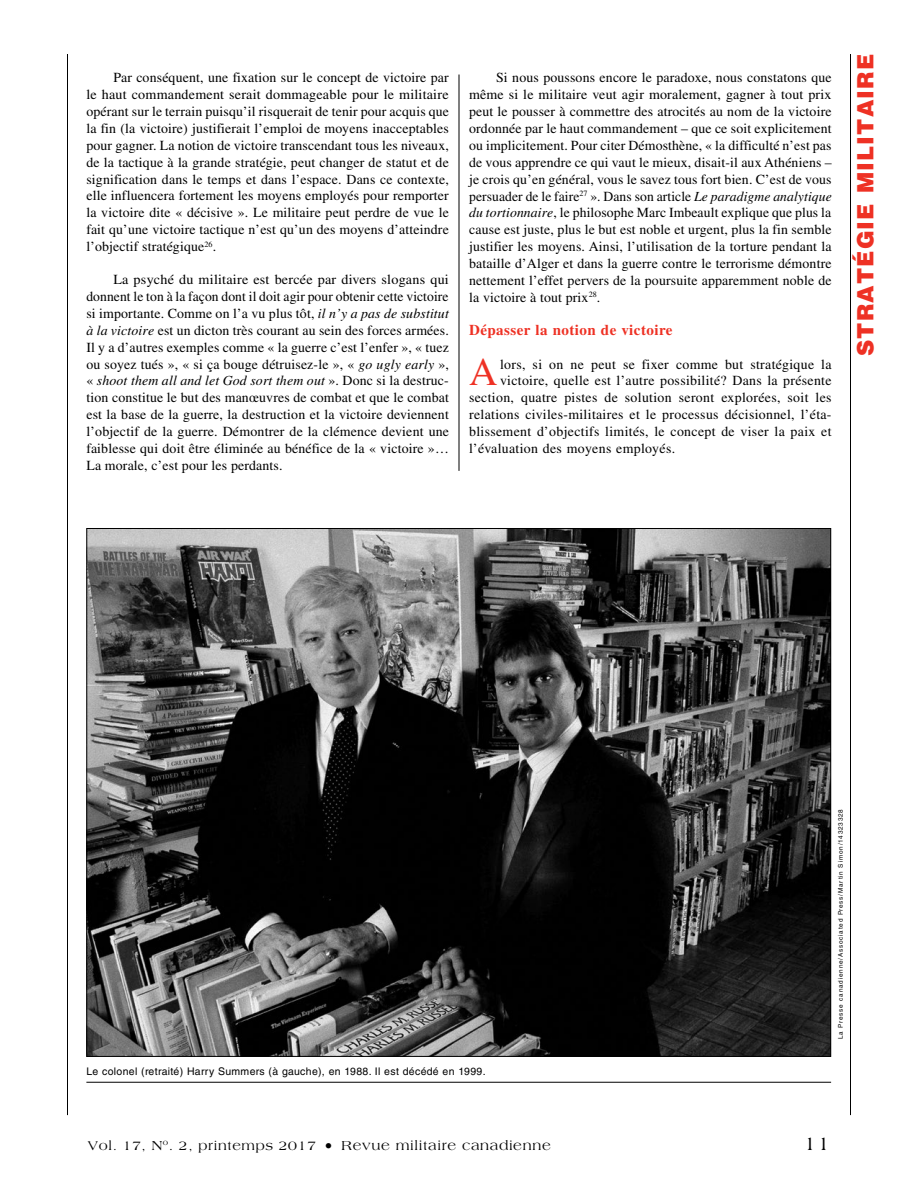
<style>
.page{position:relative;width:918px;height:1188px;background:#fff}
.page>*{position:absolute;margin:0;border:0;box-sizing:border-box;transform-origin:0 0}
.t1{font:39.3px "Times LT Std";color:#ee3124}
.t2{font:900 22.5px "Helvetica LT Std";letter-spacing:.05em;color:#ee3124}
.t3{font:19.5px "Americana Std";color:#000}
.t4{font:700 15px "Times LT Std";letter-spacing:.03em;color:#ee3124}
.t5{font:13.8px/16.8px "Times LT Std";letter-spacing:.02em;color:#000;text-align:justify}
.t6{font:13.8px "Americana Std";letter-spacing:.05em;color:#000}
.t7{font:10.5px "Helvetica LT Std";letter-spacing:.03em;color:#000}
.t8{font:6.3px "Helvetica LT Std";letter-spacing:.125em;color:#000}
.s1{font-style:italic}
.s2{font-size:13.5px}
.s3{font-size:16.5px}
</style>
<div class="page">
<hr style="left:850px;top:54px;width:1px;height:1061px;background:#000">
<hr style="left:67px;top:54px;width:1px;height:1061px;background:#000">
<hr style="left:459px;top:75px;width:1px;height:396px;background:#000">
<img style="left:88px;top:530px;width:741px;height:525px">
<hr style="left:86px;top:1082px;width:745px;height:1px;background:#000">
<p class="t5" style="left:86px;top:69px;width:364px;text-indent:27px">Par conséquent, une fixation sur le concept de victoire par le haut commandement serait dommageable pour le militaire opérant sur le terrain puisqu’il risquerait de tenir pour acquis que la fin (la victoire) justifierait l’emploi de moyens inacceptables pour gagner. La notion de victoire transcendant tous les niveaux, de la tactique à la grande stratégie, peut changer de statut et de signification dans le temps et dans l’espace. Dans ce contexte, elle influencera fortement les moyens employés pour remporter la victoire dite « décisive ». Le militaire peut perdre de vue le fait qu’une victoire tactique n’est qu’un des moyens d’atteindre l’objectif stratégique<sup>26</sup>.</p>
<p class="t5" style="left:86px;top:271px;width:364px;text-indent:27px">La psyché du militaire est bercée par divers slogans qui donnent le ton à la façon dont il doit agir pour obtenir cette victoire si importante. Comme on l’a vu plus tôt, <span class="s1">il n’y a pas de substitut à la victoire</span> est un dicton très courant au sein des forces armées.<br>Il y a d’autres exemples comme « la guerre c’est l’enfer », « tuez ou soyez tués », « si ça bouge détruisez-le », « <span class="s1">go ugly early</span> », « <span class="s1">shoot them all and let God sort them out</span> ». Donc si la destruc&shy;tion constitue le but des manœuvres de combat et que le combat est la base de la guerre, la destruction et la victoire deviennent l’objectif de la guerre. Démontrer de la clémence devient une faiblesse qui doit être éliminée au bénéfice de la « victoire »… La morale, c’est pour les perdants.</p>
<p class="t5" style="left:469px;top:69px;width:364px;text-indent:27px">Si nous poussons encore le paradoxe, nous constatons que même si le militaire veut agir moralement, gagner à tout prix peut le pousser à commettre des atrocités au nom de la victoire ordonnée par le haut commandement – que ce soit explicitement ou implicitement. Pour citer Démosthène, « la difficulté n’est pas de vous apprendre ce qui vaut le mieux, disait-il aux Athéniens – je crois qu’en général, vous le savez tous fort bien. C’est de vous persuader de le faire<sup>27</sup> ». Dans son article <span class="s1">Le paradigme analytique du tortionnaire</span>, le philosophe Marc Imbeault explique que plus la cause est juste, plus le but est noble et urgent, plus la fin semble justifier les moyens. Ainsi, l’utilisation de la torture pendant la bataille d’Alger et dans la guerre contre le terrorisme démontre nettement l’effet pervers de la poursuite apparemment noble de la victoire à tout prix<sup>28</sup>.</p>
<p class="t4" style="left:469px;top:321px;width:205px">Dépasser la notion de victoire</p>
<h1 class="t1" style="left:469px;top:350px;width:30px">A</h1>
<p class="t5" style="left:500px;top:355px;width:333px">lors, si on ne peut se fixer comme but stratégique la</p>
<p class="t5" style="left:500px;top:372px;width:333px">victoire, quelle est l’autre possibilité? Dans la présente</p>
<p class="t5" style="left:469px;top:389px;width:364px">section, quatre pistes de solution seront explorées, soit les</p>
<p class="t5" style="left:469px;top:406px;width:364px">relations civiles-militaires et le processus décisionnel, l’éta-</p>
<p class="t5" style="left:469px;top:423px;width:364px">blissement d’objectifs limités, le concept de viser la paix et</p>
<p class="t5" style="left:469px;top:440px;width:208px">l’évaluation des moyens employés.</p>
<h2 class="t2" style="left:851px;top:356px;width:304px;rotate:-90deg">STRATÉGIE MILITAIRE</h2>
<p class="t7" style="left:86px;top:1065px;width:401px">Le colonel (retraité) Harry Summers (à gauche), en 1988. Il est décédé en 1999.</p>
<p class="t8" style="left:837px;top:1039px;width:231px;rotate:-90deg">La Presse canadienne/Associated Press/Martin Simon/14323328</p>
<p class="t6" style="left:88px;top:1137px;width:464px"><span class="s2">Vol. 17,</span> N<sup>o</sup>. <span class="s2">2, printemps 2017</span> <span class="s3">•</span> Revue militaire canadienne</p>
<h3 class="t3" style="left:804px;top:1132px;width:28px">11</h3>
</div>
